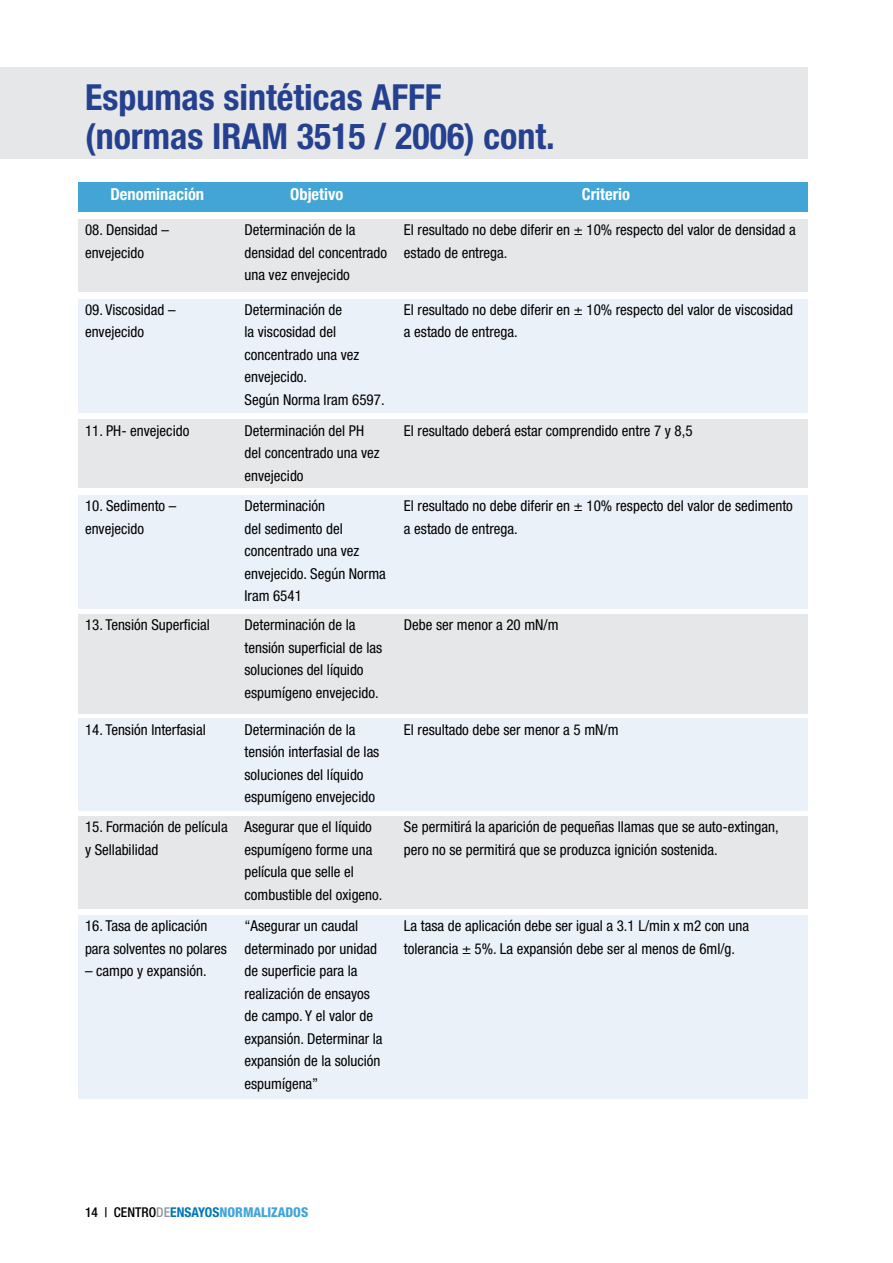
<style>
.page{position:relative;width:893px;height:1263px;background:#fff}
.page>*{position:absolute;margin:0;border:0;box-sizing:border-box;transform-origin:0 0}
.t1{font:700 condensed 36px/39px "Helvetica Neue LT Std";color:#25408f}
.t2{font:700 condensed 16.5px "Helvetica Neue LT Std";color:#fff}
.t3{font:condensed 15px/22.5px "Helvetica Neue LT Std";color:#000}
.t4{font:800 condensed 13.5px "Helvetica Neue LT Std";color:#42a5d6}
.s1{font-weight:500;color:#000}
.s2{font-weight:500;color:#939598}
.s3{font-weight:700;color:#0076b9}
</style>
<div class="page">
<div style="left:78px;top:182px;width:730px;height:30px;background:#42a5d6"></div>
<div style="left:78px;top:299px;width:730px;height:114px;background:#eaf1f9"></div>
<div style="left:78px;top:915px;width:730px;height:183px;background:#eaf1f9"></div>
<div style="left:78px;top:419px;width:730px;height:69px;background:#e6e7e8"></div>
<div style="left:78px;top:614px;width:730px;height:99px;background:#e6e7e8"></div>
<div style="left:78px;top:816px;width:730px;height:93px;background:#e6e7e8"></div>
<div style="left:0;top:67px;width:808px;height:92px;background:#e6e7e8"></div>
<div style="left:78px;top:219px;width:730px;height:72px;background:#e6e7e8"></div>
<div style="left:78px;top:495px;width:730px;height:114px;background:#eaf1f9"></div>
<div style="left:78px;top:719px;width:730px;height:92px;background:#eaf1f9"></div>
<h1 class="t1" style="left:85px;top:77px;width:471px">Espumas sintéticas AFFF (normas IRAM 3515 / 2006) cont.</h1>
<p class="t2" style="left:110px;top:184px;width:95px">Denominación</p>
<p class="t2" style="left:290px;top:184px;width:55px">Objetivo</p>
<p class="t2" style="left:582px;top:184px;width:50px">Criterio</p>
<p class="t3" style="left:85px;top:219px;width:85px">08. Densidad – envejecido</p>
<p class="t3" style="left:85px;top:298px;width:92px">09. Viscosidad – envejecido</p>
<p class="t3" style="left:85px;top:419px;width:106px">11. PH- envejecido</p>
<p class="t3" style="left:85px;top:495px;width:93px">10. Sedimento – envejecido</p>
<p class="t3" style="left:85px;top:613px;width:126px">13. Tensión Superficial</p>
<p class="t3" style="left:85px;top:718px;width:122px">14. Tensión Interfasial</p>
<p class="t3" style="left:85px;top:816px;width:144px">15. Formación de película y Sellabilidad</p>
<p class="t3" style="left:85px;top:914px;width:143px">16. Tasa de aplicación para solventes no polares</p>
<p class="t3" style="left:85px;top:959px;width:123px">– campo y expansión.</p>
<p class="t3" style="left:244px;top:219px;width:144px">Determinación de la densidad del concentrado una vez envejecido</p>
<p class="t3" style="left:244px;top:298px;width:142px">Determinación de<br>la viscosidad del concentrado una vez envejecido.<br>Según Norma Iram 6597.</p>
<p class="t3" style="left:244px;top:419px;width:137px">Determinación del PH del concentrado una vez envejecido</p>
<p class="t3" style="left:244px;top:495px;width:143px">Determinación<br>del sedimento del concentrado una vez envejecido. Según Norma<br>Iram 6541</p>
<p class="t3" style="left:244px;top:613px;width:139px">Determinación de la tensión superficial de las soluciones del líquido espumígeno envejecido.</p>
<p class="t3" style="left:404px;top:219px;width:393px">El resultado no debe diferir en ± 10% respecto del valor de densidad a estado de entrega.</p>
<p class="t3" style="left:404px;top:298px;width:391px">El resultado no debe diferir en ± 10% respecto del valor de viscosidad a estado de entrega.</p>
<p class="t3" style="left:404px;top:419px;width:290px">El resultado deberá estar comprendido entre 7 y 8,5</p>
<p class="t3" style="left:404px;top:495px;width:390px">El resultado no debe diferir en ± 10% respecto del valor de sedimento a estado de entrega.</p>
<p class="t3" style="left:404px;top:613px;width:156px">Debe ser menor a 20 mN/m</p>
<p class="t3" style="left:244px;top:718px;width:136px">Determinación de la tensión interfasial de las soluciones del líquido espumígeno envejecido</p>
<p class="t3" style="left:404px;top:718px;width:216px">El resultado debe ser menor a 5 mN/m</p>
<p class="t3" style="left:244px;top:816px;width:139px">Asegurar que el líquido espumígeno forme una película que selle el combustible del oxigeno.</p>
<p class="t3" style="left:244px;top:914px;width:139px">“Asegurar un caudal determinado por unidad de superficie para la realización de ensayos de campo. Y el valor de expansión. Determinar la expansión de la solución espumígena”</p>
<p class="t3" style="left:404px;top:816px;width:376px">Se permitirá la aparición de pequeñas llamas que se auto-extingan, pero no se permitirá que se produzca ignición sostenida.</p>
<p class="t3" style="left:404px;top:914px;width:347px">La tasa de aplicación debe ser igual a 3.1 L/min x m2 con una tolerancia ± 5%. La expansión debe ser al menos de 6ml/g.</p>
<p class="t4" style="left:85px;top:1203px;width:225px"><span class="s1">14 | CENTRO</span><span class="s2">DE</span><span class="s3">ENSAYOS</span>NORMALIZADOS</p>
</div>
